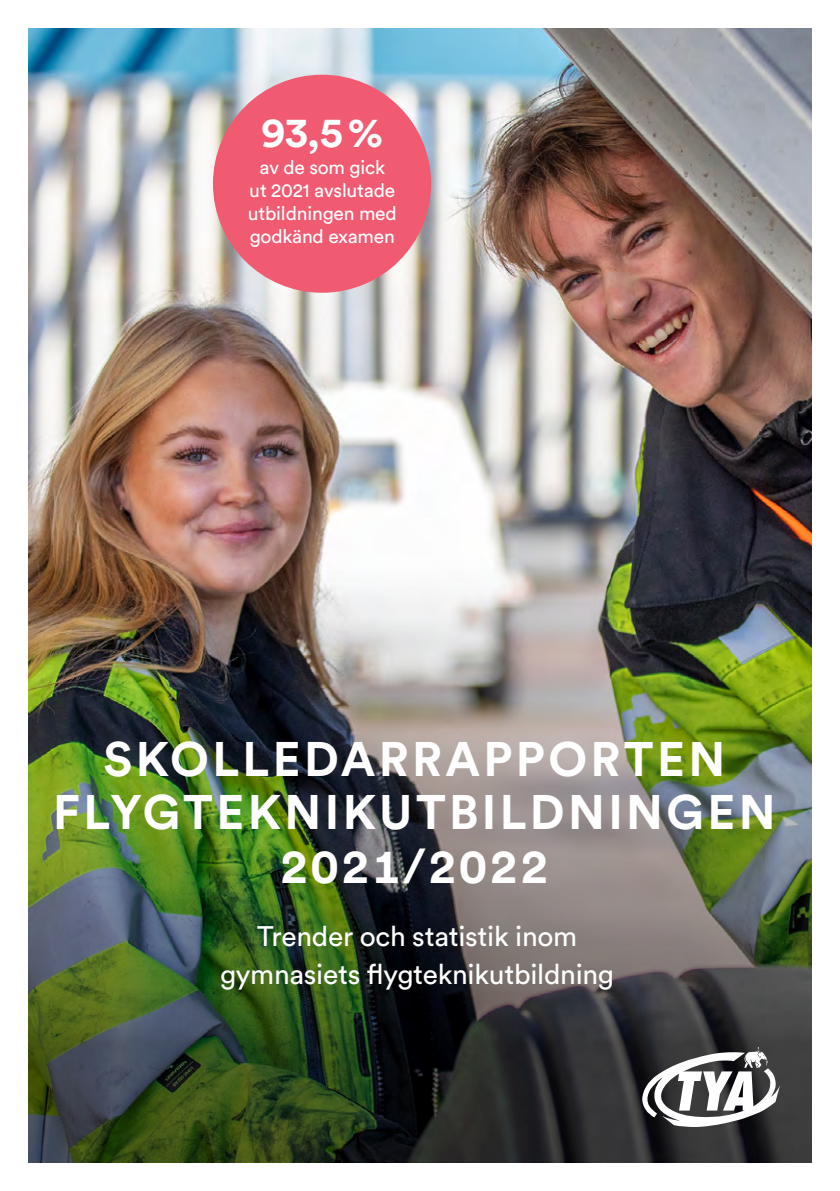
<style>
.page{position:relative;width:840px;height:1191px;background:#fff}
.page>*{position:absolute;margin:0;border:0;box-sizing:border-box;transform-origin:0 0}
.t1{font:700 48px/53.6px "Circular Std";letter-spacing:.07em;color:#fff;text-align:center}
.t2{font:700 41.8px "Circular Std";color:#fff}
.t3{font:28px/38px "Circular Std";letter-spacing:-.01em;color:#fff;text-align:center}
.t4{font:19.2px/23px "Circular Std";letter-spacing:-.01em;color:#fff;text-align:center}
</style>
<div class="page">
<img style="left:28px;top:28px;width:783px;height:541px">
<img style="left:28px;top:569px;width:783px;height:593px">
<svg style="left:642px;top:1047px;width:137px;height:80px"></svg>
<div style="left:213px;top:75px;width:218px;height:218px;background:#f05b72;border-radius:50%"></div>
<h2 class="t2" style="left:261px;top:105px;width:124px">93,5%</h2>
<p class="t4" style="left:248px;top:155px;width:150px">av de som gick<br>ut 2021 avslutade utbildningen med godkänd examen</p>
<h1 class="t1" style="left:53px;top:731px;width:723px">SKOLLEDARRAPPORTEN<br>FLYGTEKNIKUTBILDNINGEN<br>2021/2022</h1>
<h3 class="t3" style="left:220px;top:917px;width:395px">Trender och statistik inom gymnasiets flygteknikutbildning</h3>
</div>
